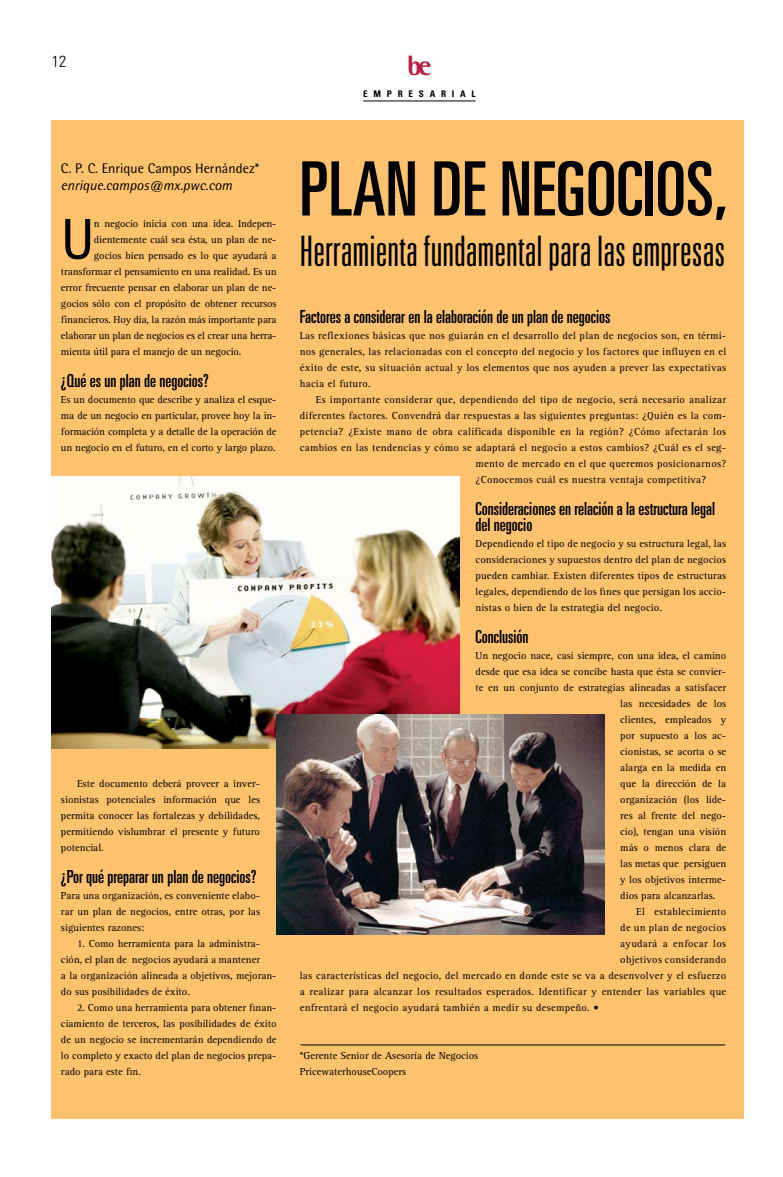
<style>
.page{position:relative;width:783px;height:1177px;background:#fff}
.page>*{position:absolute;margin:0;border:0;box-sizing:border-box;transform-origin:0 0}
.t1{font:ultra-condensed 75px "Univers";color:#000}
.t2{font:condensed 54.8px "Univers";color:#000}
.t3{font:300 ultra-condensed 42px "Univers";color:#000}
.t4{font:800 28px "Rotis Semi Sans";color:#b61e42}
.t5{font:ultra-condensed 18px/16px "Univers";color:#000}
.t6{font:300 condensed 16px "Univers";color:#000}
.t7{font:14px "Rotis Semi Sans";color:#000}
.t8{font:italic 14px "Rotis Semi Sans";color:#000}
.t9{font:10.5px/16px "Rotis Serif";color:#000;text-align:justify}
.t10{font:10.5px "Rotis Serif";letter-spacing:.025em;color:#000}
.t11{font:700 condensed 9.1px "Univers";color:#000}
</style>
<div class="page">
<hr style="left:363px;top:100px;width:112px;height:1px;background:#000">
<div style="left:52px;top:120px;width:692px;height:998px;background:#fdc26e"></div>
<img style="left:52px;top:476px;width:407px;height:272px">
<img style="left:276px;top:714px;width:328px;height:220px">
<hr style="left:300px;top:1044px;width:425px;height:1px;background:#000">
<h3 class="t6" style="left:52px;top:52px;width:16px">12</h3>
<h3 class="t4" style="left:407px;top:47px;width:26px">be</h3>
<p class="t11" style="left:363px;top:89px;width:114px">E M P R E S A R I A L</p>
<h3 class="t7" style="left:61px;top:160px;width:199px">C. P. C. Enrique Campos Hernández*</h3>
<h3 class="t8" style="left:61px;top:177px;width:172px">enrique.campos@mx.pwc.com</h3>
<h2 class="t2" style="left:61px;top:204px;width:35px">U</h2>
<p class="t9" style="left:94px;top:215px;width:184px">n negocio inicia con una idea. Indepen-</p>
<p class="t9" style="left:94px;top:231px;width:184px">dientemente cuál sea ésta, un plan de ne-</p>
<p class="t9" style="left:94px;top:247px;width:184px">gocios bien pensado es lo que ayudará a</p>
<p class="t9" style="left:61px;top:263px;width:217px">transformar el pensamiento en una realidad. Es un</p>
<p class="t9" style="left:61px;top:279px;width:217px">error frecuente pensar en elaborar un plan de ne-</p>
<p class="t9" style="left:61px;top:295px;width:217px">gocios sólo con el propósito de obtener recursos</p>
<p class="t9" style="left:61px;top:311px;width:217px">financieros. Hoy día, la razón más importante para</p>
<p class="t9" style="left:61px;top:327px;width:217px">elaborar un plan de negocios es el crear una herra-</p>
<p class="t9" style="left:61px;top:343px;width:182px">mienta útil para el manejo de un negocio.</p>
<h3 class="t5" style="left:61px;top:372px;width:149px">¿Qué es un plan de negocios?</h3>
<p class="t9" style="left:61px;top:391px;width:217px">Es un documento que describe y analiza el esque&shy;ma de un negocio en particular, provee hoy la in&shy;formación completa y a detalle de la operación de un negocio en el futuro, en el corto y largo plazo.</p>
<p class="t9" style="left:61px;top:775px;width:200px;text-indent:16px">Este documento deberá proveer a inver&shy;sionistas potenciales información que les permita conocer las fortalezas y debilidades, permitiendo vislumbrar el presente y futuro potencial.</p>
<h3 class="t5" style="left:61px;top:868px;width:197px">¿Por qué preparar un plan de negocios?</h3>
<p class="t9" style="left:61px;top:887px;width:200px">Para una organización, es conveniente elabo&shy;rar un plan de negocios, entre otras, por las siguientes razones:</p>
<p class="t9" style="left:61px;top:935px;width:217px;text-align:left;text-indent:16px">1. Como herramienta para la administra&shy;ción, el plan de negocios ayudará a mantener<br>a la organización alineada a objetivos, mejoran&shy;do sus posibilidades de éxito.</p>
<p class="t9" style="left:61px;top:999px;width:217px;text-indent:16px">2. Como una herramienta para obtener finan&shy;ciamiento de terceros, las posibilidades de éxito de un negocio se incrementarán dependiendo de lo completo y exacto del plan de negocios prepa&shy;rado para este fin.</p>
<h1 class="t1" style="left:299px;top:146px;width:429px">Plan de Negocios,</h1>
<h3 class="t3" style="left:299px;top:229px;width:427px">Herramienta fundamental para las empresas</h3>
<h3 class="t5" style="left:300px;top:308px;width:312px">Factores a considerar en la elaboración de un plan de negocios</h3>
<p class="t9" style="left:300px;top:327px;width:428px">Las reflexiones básicas que nos guiarán en el desarrollo del plan de negocios son, en térmi&shy;nos generales, las relacionadas con el concepto del negocio y los factores que influyen en el éxito de este, su situación actual y los elementos que nos ayuden a prever las expectativas hacia el futuro.</p>
<p class="t10" style="left:316px;top:393px;width:412px">Es importante considerar que, dependiendo del tipo de negocio, será necesario analizar</p>
<p class="t10" style="left:300px;top:409px;width:428px">diferentes factores. Convendrá dar respuestas a las siguientes preguntas: ¿Quién es la com-</p>
<p class="t10" style="left:300px;top:425px;width:428px">petencia? ¿Existe mano de obra calificada disponible en la región? ¿Cómo afectarán los</p>
<p class="t10" style="left:300px;top:441px;width:428px">cambios en las tendencias y cómo se adaptará el negocio a estos cambios? ¿Cuál es el seg-</p>
<p class="t10" style="left:475px;top:457px;width:252px">mento de mercado en el que queremos posicionarnos?</p>
<p class="t10" style="left:475px;top:473px;width:232px">¿Conocemos cuál es nuestra ventaja competitiva?</p>
<h3 class="t5" style="left:475px;top:500px;width:241px">Consideraciones en relación a la estructura legal del negocio</h3>
<p class="t9" style="left:475px;top:535px;width:252px">Dependiendo el tipo de negocio y su estructura legal, las consideraciones y supuestos dentro del plan de negocios pueden cambiar. Existen diferentes tipos de estructuras legales, dependiendo de los fines que persigan los accio&shy;nistas o bien de la estrategia del negocio.</p>
<h3 class="t5" style="left:475px;top:628px;width:55px">Conclusión</h3>
<p class="t9" style="left:475px;top:647px;width:252px">Un negocio nace, casi siempre, con una idea, el camino</p>
<p class="t9" style="left:475px;top:663px;width:252px">desde que esa idea se concibe hasta que ésta se convier-</p>
<p class="t9" style="left:475px;top:679px;width:252px">te en un conjunto de estrategias alineadas a satisfacer</p>
<p class="t9" style="left:620px;top:695px;width:107px">las necesidades de los</p>
<p class="t9" style="left:620px;top:711px;width:107px">clientes, empleados y</p>
<p class="t9" style="left:620px;top:727px;width:107px">por supuesto a los ac-</p>
<p class="t9" style="left:620px;top:743px;width:107px">cionistas, se acorta o se</p>
<p class="t9" style="left:620px;top:759px;width:107px">alarga en la medida en</p>
<p class="t9" style="left:620px;top:775px;width:107px">que la dirección de la</p>
<p class="t9" style="left:620px;top:791px;width:107px">organización (los líde-</p>
<p class="t9" style="left:620px;top:807px;width:107px">res al frente del nego-</p>
<p class="t9" style="left:620px;top:823px;width:107px">cio), tengan una visión</p>
<p class="t9" style="left:620px;top:839px;width:107px">más o menos clara de</p>
<p class="t9" style="left:620px;top:855px;width:107px">las metas que persiguen</p>
<p class="t9" style="left:620px;top:871px;width:107px">y los objetivos interme-</p>
<p class="t9" style="left:620px;top:887px;width:96px">dios para alcanzarlas.</p>
<p class="t10" style="left:636px;top:905px;width:91px">El establecimiento</p>
<p class="t10" style="left:620px;top:921px;width:107px">de un plan de negocios</p>
<p class="t10" style="left:620px;top:937px;width:107px">ayudará a enfocar los</p>
<p class="t10" style="left:620px;top:953px;width:107px">objetivos considerando</p>
<p class="t10" style="left:300px;top:969px;width:428px">las características del negocio, del mercado en donde este se va a desenvolver y el esfuerzo</p>
<p class="t10" style="left:300px;top:985px;width:428px">a realizar para alcanzar los resultados esperados. Identificar y entender las variables que</p>
<p class="t10" style="left:300px;top:1001px;width:300px">enfrentará el negocio ayudará también a medir su desempeño. •</p>
<p class="t9" style="left:300px;top:1047px;width:180px">*Gerente Senior de Asesoría de Negocios<br>PricewaterhouseCoopers</p>
</div>
